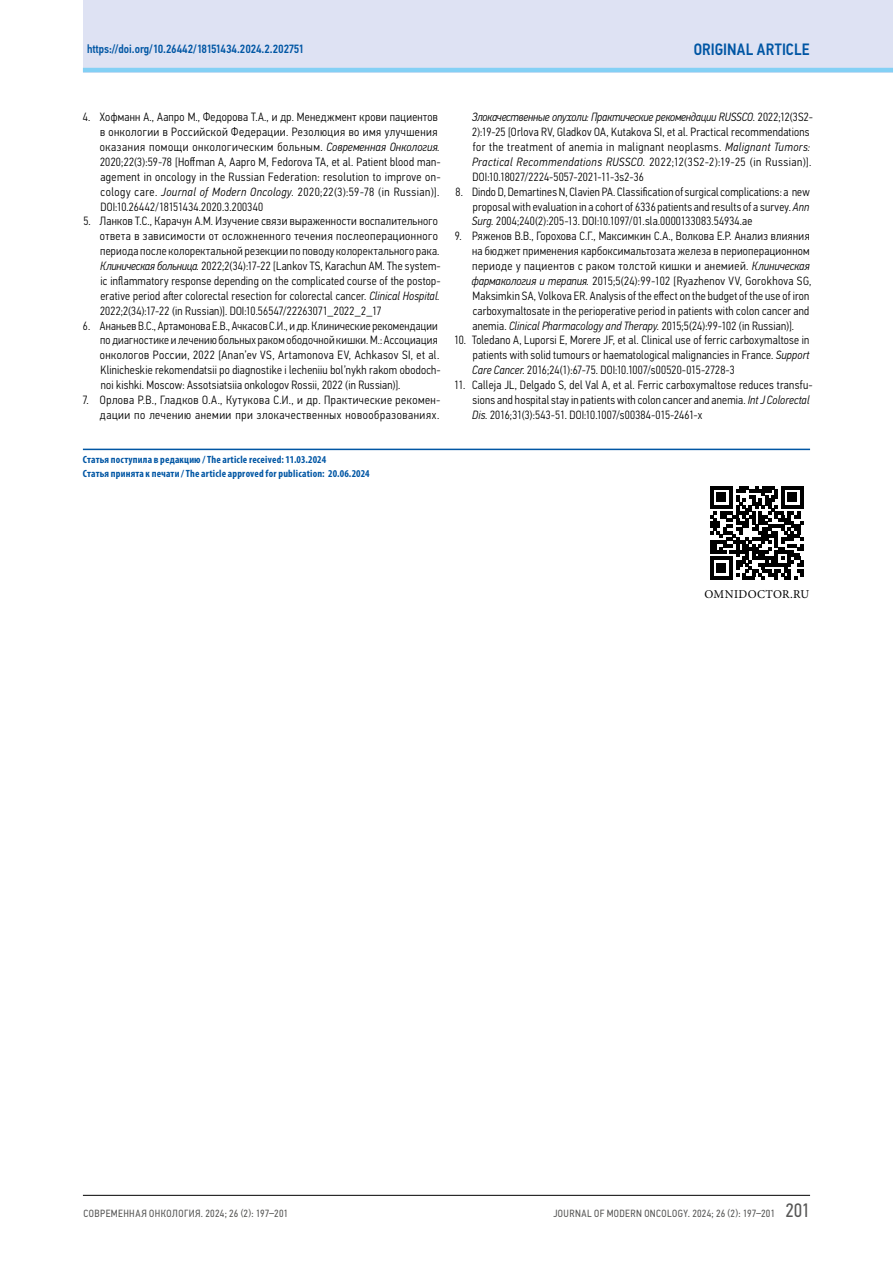
<style>
.page{position:relative;width:893px;height:1263px;background:#fff}
.page>*{position:absolute;margin:0;border:0;box-sizing:border-box;transform-origin:0 0}
.t1{font:500 16.5px "Eco Vector Cond";color:#0056a4}
.t2{font:300 12px/14.9px "Eco Vector Cond";letter-spacing:.025em;color:#000}
.t3{font:300 12px/14.9px "Eco Vector Cond";letter-spacing:.045em;color:#000;text-align:right}
.t4{font:500 12px "Eco Vector Cond";letter-spacing:-.005em;color:#0056a4}
.t5{font:12px "Minion Pro";letter-spacing:.025em;color:#000}
.t6{font:700 condensed 10.5px/14.2px "Myriad Pro";letter-spacing:.02em;color:#0056a4}
.t7{font:10.5px "Eco Vector Cond";letter-spacing:.04em;color:#575756}
.s1{font-style:italic}
.s2{font-size:19.5px}
</style>
<div class="page">
<div style="left:83px;top:0;width:810px;height:72px;background:#dee2f3"></div>
<hr style="left:83px;top:68px;width:810px;height:4px;background:#83d0f5">
<hr style="left:83px;top:1195px;width:727px;height:1px;background:#000">
<svg style="left:710px;top:486px;width:94px;height:93px"></svg>
<hr style="left:83px;top:449px;width:727px;height:1px;background:#0056a4">
<p class="t4" style="left:87px;top:42px;width:218px">HTTPS://DOI.ORG/10.26442/18151434.2024.2.202751</p>
<h1 class="t1" style="left:694px;top:40px;width:9px">ORIGINAL</h1>
<h1 class="t1" style="left:757px;top:40px;width:9px">ARTICLE</h1>
<p class="t2" style="left:100px;top:110px;width:343px;text-indent:-17px">4. Хофманн А., Аапро М., Федорова Т.А., и др. Менеджмент крови пациентов в онкологии в Российской Федерации. Резолюция во имя улучшения оказания помощи онкологическим больным. <span class="s1">Современная Онкология.<br></span>2020;22(3):59-78 [Hoffman A, Aapro M, Fedorova TA, et al. Patient blood man&shy;agement in oncology in the Russian Federation: resolution to improve on&shy;cology care. <span class="s1">Journal of Modern Oncology.</span> 2020;22(3):59-78 (in Russian)].<br>DOI:10.26442/18151434.2020.3.200340</p>
<p class="t2" style="left:100px;top:214px;width:343px;text-indent:-16px">5. Ланков Т.С., Карачун А.М. Изучение связи выраженности воспалительного ответа в зависимости от осложненного течения послеоперационного периода после колоректальной резекции по поводу колоректального рака.<br><span class="s1">Клиническая больница.</span> 2022;2(34):17-22 [Lankov TS, Karachun AM. The system&shy;ic inflammatory response depending on the complicated course of the postop&shy;erative period after colorectal resection for colorectal cancer. <span class="s1">Clinical Hospital.<br></span>2022;2(34):17-22 (in Russian)]. DOI:10.56547/22263071_2022_2_17</p>
<p class="t2" style="left:100px;top:318px;width:343px;text-indent:-17px">6. Ананьев В.С., Артамонова Е.В., Ачкасов С.И., и др. Клинические рекомендации по диагностике и лечению больных раком ободочной кишки. М.: Ассоциация онкологов России, 2022 [Anan’ev VS, Artamonova EV, Achkasov SI, et al.<br>Klinicheskie rekomendatsii po diagnostike i lecheniiu bol’nykh rakom obodoch&shy;noi kishki. Moscow: Assotsiatsiia onkologov Rossii, 2022 (in Russian)].</p>
<p class="t3" style="left:83px;top:392px;width:359px">7. Орлова Р.В., Гладков О.А., Кутукова С.И., и др. Практические рекомен&shy;дации по лечению анемии при злокачественных новообразованиях.</p>
<p class="t6" style="left:83px;top:452px;width:288px">Статья поступила в редакцию / The article received: 11.03.2024<br>Статья принята к печати / The article approved for publication: 20.06.2024</p>
<p class="t2" style="left:472px;top:110px;width:342px"><span class="s1">Злокачественные опухоли: Практические рекомендации RUSSCO.</span> 2022;12(3S2- 2):19-25 [Orlova RV, Gladkov OA, Kutakova SI, et al. Practical recommendations for the treatment of anemia in malignant neoplasms. <span class="s1">Malignant Tumors:<br>Practical Recommendations RUSSCO.</span> 2022;12(3S2-2):19-25 (in Russian)].<br>DOI:10.18027/2224-5057-2021-11-3s2-36</p>
<p class="t2" style="left:472px;top:184px;width:339px;text-align:justify;text-indent:-16px">8. Dindo D, Demartines N, Clavien PA. Classification of surgical complications: a new proposal with evaluation in a cohort of 6336 patients and results of a survey. <span class="s1">Ann Surg.</span> 2004;240(2):205-13. DOI:10.1097/01.sla.0000133083.54934.ae</p>
<p class="t2" style="left:472px;top:229px;width:341px;text-indent:-17px">9. Ряженов В.В., Горохова С.Г., Максимкин С.А., Волкова Е.Р. Анализ влияния на бюджет применения карбоксимальтозата железа в периоперационном периоде у пациентов с раком толстой кишки и анемией. <span class="s1">Клиническая фармакология и терапия.</span> 2015;5(24):99-102 [Ryazhenov VV, Gorokhova SG, Maksimkin SA, Volkova ER. Analysis of the effect on the budget of the use of iron carboxymaltosate in the perioperative period in patients with colon cancer and anemia. <span class="s1">Clinical Pharmacology and Therapy.</span> 2015;5(24):99-102 (in Russian)].</p>
<p class="t2" style="left:472px;top:333px;width:339px;text-align:justify;text-indent:-18px">10. Toledano A, Luporsi E, Morere JF, et al. Clinical use of ferric carboxymaltose in patients with solid tumours or haematological malignancies in France. <span class="s1">Support Care Cancer.</span> 2016;24(1):67-75. DOI:10.1007/s00520-015-2728-3</p>
<p class="t2" style="left:472px;top:378px;width:342px;text-indent:-18px">11. Calleja JL, Delgado S, del Val A, et al. Ferric carboxymaltose reduces transfu&shy;sions and hospital stay in patients with colon cancer and anemia. <span class="s1">Int J Colorectal<br>Dis.</span> 2016;31(3):543-51. DOI:10.1007/s00384-015-2461-x</p>
<p class="t5" style="left:704px;top:587px;width:106px">OMNIDOCTOR.RU</p>
<p class="t7" style="left:84px;top:1208px;width:206px">СОВРЕМЕННАЯ ОНКОЛОГИЯ. 2024; 26 (2): 197–201</p>
<p class="t7" style="left:553px;top:1208px;width:258px">JOURNAL OF MODERN ONCOLOGY. 2024; 26 (2): 197–201 <span class="s2">201</span></p>
</div>
